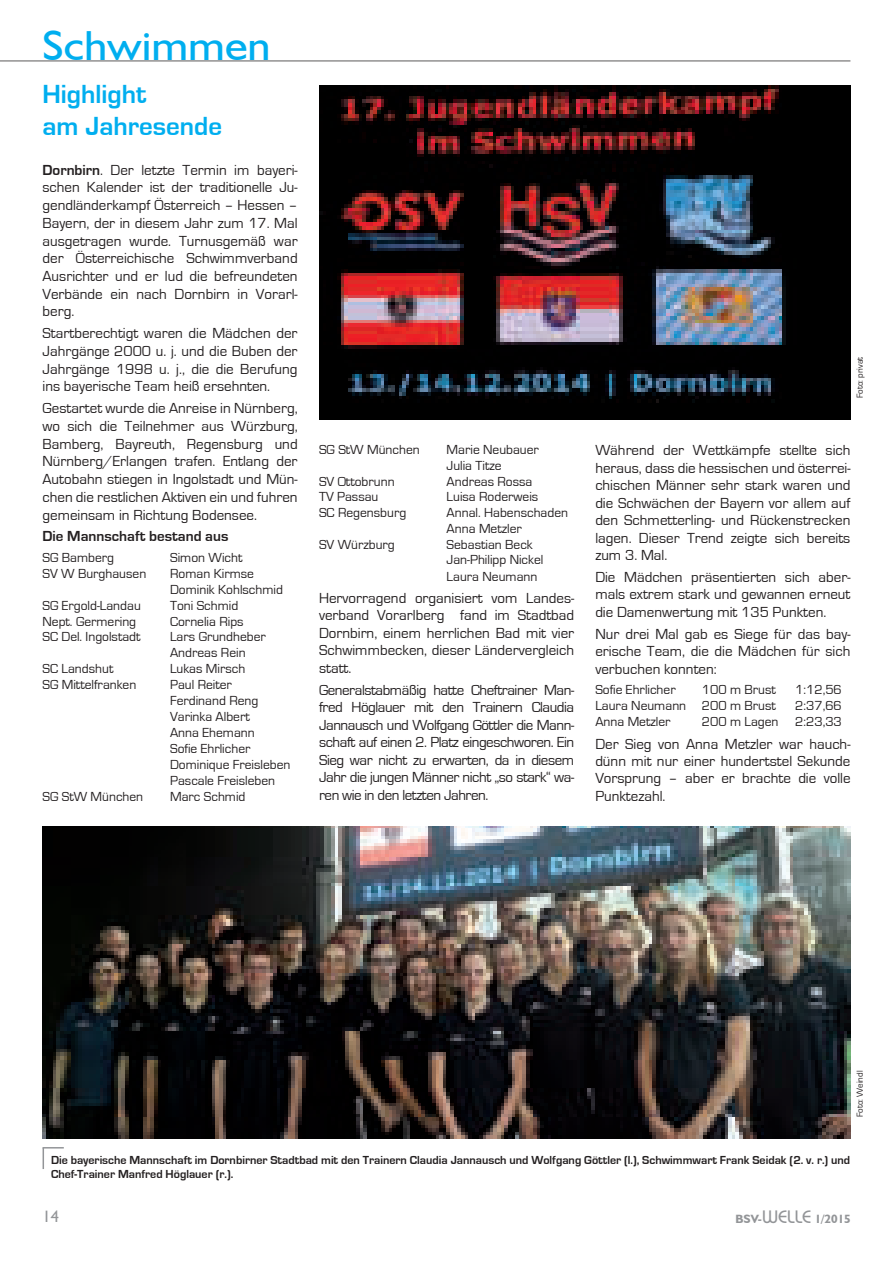
<style>
.page{position:relative;width:893px;height:1263px;background:#fff}
.page>*{position:absolute;margin:0;border:0;box-sizing:border-box;transform-origin:0 0}
.t1{font:42px "Humanist 521 BT";color:#00aeef;scale:1.1 1}
.t2{font:700 27px/32.4px "Eurostile";color:#00aeef}
.t3{font:16.5px "Humanist 521 BT";color:#939598}
.t4{font:15px/17.7px "Eurostile";color:#231f20;text-align:justify}
.t5{font:700 15px "Eurostile";color:#231f20}
.t6{font:13.5px/15.9px "Eurostile";color:#231f20}
.t7{font:700 12px/14.4px "Eurostile";color:#231f20}
.t8{font:700 12px "Humanist 521 BT";color:#939598}
.t9{font:9px "Eurostile";color:#231f20}
.s1{font-weight:700}
.s2{font-family:"Bauhaus IT Cby BT";font-weight:500;font-size:18px}
</style>
<div class="page">
<hr style="left:0;top:60px;width:850px;height:2px;background:#231f20">
<img style="left:319px;top:85px;width:531px;height:334px">
<img style="left:43px;top:827px;width:807px;height:311px">
<svg style="left:43px;top:1147px;width:21px;height:22px"></svg>
<h1 class="t1" style="left:43px;top:20px;width:209px">Schwimmen</h1>
<h2 class="t2" style="left:43px;top:78px;width:181px">Highlight<br>am Jahresende</h2>
<p class="t4" style="left:43px;top:161px;width:257px"><span class="s1">Dornbirn</span>. Der letzte Termin im bayeri&shy;schen Kalender ist der traditionelle Ju&shy;gendländerkampf Österreich – Hessen – Bayern, der in diesem Jahr zum 17. Mal ausgetragen wurde. Turnusgemäß war der Österreichische Schwimmverband Ausrichter und er lud die befreundeten Verbände ein nach Dornbirn in Vorarl&shy;berg.</p>
<p class="t4" style="left:43px;top:325px;width:257px">Startberechtigt waren die Mädchen der Jahrgänge 2000 u. j. und die Buben der Jahrgänge 1998 u. j., die die Berufung ins bayerische Team heiß ersehnten.</p>
<p class="t4" style="left:43px;top:400px;width:257px">Gestartet wurde die Anreise in Nürnberg, wo sich die Teilnehmer aus Würzburg, Bamberg, Bayreuth, Regensburg und Nürnberg/Erlangen trafen. Entlang der Autobahn stiegen in Ingolstadt und Mün&shy;chen die restlichen Aktiven ein und fuhren gemeinsam in Richtung Bodensee.</p>
<p class="t5" style="left:43px;top:528px;width:187px">Die Mannschaft bestand aus</p>
<p class="t6" style="left:43px;top:550px;width:73px">SG Bamberg</p>
<p class="t6" style="left:170px;top:550px;width:74px">Simon Wicht</p>
<p class="t6" style="left:43px;top:566px;width:105px">SV W Burghausen</p>
<p class="t6" style="left:170px;top:566px;width:114px">Roman Kirmse<br>Dominik Kohlschmid</p>
<p class="t6" style="left:43px;top:598px;width:100px">SG Ergold-Landau</p>
<p class="t6" style="left:170px;top:598px;width:70px">Toni Schmid</p>
<p class="t6" style="left:43px;top:613px;width:95px">Nept. Germering</p>
<p class="t6" style="left:170px;top:613px;width:75px">Cornelia Rips</p>
<p class="t6" style="left:43px;top:629px;width:100px">SC Del. Ingolstadt</p>
<p class="t6" style="left:170px;top:629px;width:97px">Lars Grundheber<br>Andreas Rein</p>
<p class="t6" style="left:43px;top:661px;width:72px">SC Landshut</p>
<p class="t6" style="left:170px;top:661px;width:77px">Lukas Mirsch</p>
<p class="t6" style="left:43px;top:677px;width:95px">SG Mittelfranken</p>
<p class="t6" style="left:170px;top:677px;width:122px">Paul Reiter<br>Ferdinand Reng<br>Varinka Albert<br>Anna Ehemann<br>Sofie Ehrlicher<br>Dominique Freisleben<br>Pascale Freisleben</p>
<p class="t6" style="left:43px;top:788px;width:102px">SG StW München</p>
<p class="t6" style="left:170px;top:788px;width:77px">Marc Schmid</p>
<p class="t6" style="left:319px;top:442px;width:102px">SG StW München</p>
<p class="t6" style="left:447px;top:442px;width:94px">Marie Neubauer<br>Julia Titze</p>
<p class="t6" style="left:319px;top:473px;width:77px">SV Ottobrunn</p>
<p class="t6" style="left:447px;top:473px;width:87px">Andreas Rossa</p>
<p class="t6" style="left:319px;top:489px;width:61px">TV Passau</p>
<p class="t6" style="left:447px;top:489px;width:93px">Luisa Roderweis</p>
<p class="t6" style="left:319px;top:505px;width:89px">SC Regensburg</p>
<p class="t6" style="left:447px;top:505px;width:123px">Annal. Habenschaden<br>Anna Metzler</p>
<p class="t6" style="left:319px;top:536px;width:77px">SV Würzburg</p>
<p class="t6" style="left:447px;top:536px;width:98px">Sebastian Beck<br>Jan-Philipp Nickel<br>Laura Neumann</p>
<p class="t4" style="left:319px;top:589px;width:257px">Hervorragend organisiert vom Landes&shy;verband Vorarlberg fand im Stadtbad Dornbirn, einem herrlichen Bad mit vier Schwimmbecken, dieser Ländervergleich statt.</p>
<p class="t4" style="left:319px;top:681px;width:257px">Generalstabmäßig hatte Cheftrainer Man&shy;fred Höglauer mit den Trainern Claudia Jannausch und Wolfgang Göttler die Mann&shy;schaft auf einen 2. Platz eingeschworen. Ein Sieg war nicht zu erwarten, da in diesem Jahr die jungen Männer nicht „so stark“ wa&shy;ren wie in den letzten Jahren.</p>
<p class="t9" style="left:855px;top:398px;width:43px;rotate:-90deg">Foto: privat</p>
<p class="t4" style="left:595px;top:442px;width:257px">Während der Wettkämpfe stellte sich heraus, dass die hessischen und österrei&shy;chischen Männer sehr stark waren und die Schwächen der Bayern vor allem auf den Schmetterling- und Rückenstrecken lagen. Dieser Trend zeigte sich bereits zum 3. Mal.</p>
<p class="t4" style="left:595px;top:569px;width:257px">Die Mädchen präsentierten sich aber&shy;mals extrem stark und gewannen erneut die Damenwertung mit 135 Punkten.</p>
<p class="t4" style="left:595px;top:625px;width:257px">Nur drei Mal gab es Siege für das bay&shy;erische Team, die die Mädchen für sich verbuchen konnten:</p>
<p class="t6" style="left:595px;top:682px;width:82px">Sofie Ehrlicher</p>
<p class="t6" style="left:702px;top:682px;width:76px">100 m Brust</p>
<p class="t6" style="left:795px;top:682px;width:48px">1:12,56</p>
<p class="t6" style="left:595px;top:698px;width:182px">Laura Neumann 200 m Brust</p>
<p class="t6" style="left:795px;top:698px;width:48px">2:37,66</p>
<p class="t6" style="left:595px;top:714px;width:77px">Anna Metzler</p>
<p class="t6" style="left:702px;top:714px;width:142px">200 m Lagen 2:23,33</p>
<p class="t4" style="left:595px;top:735px;width:257px">Der Sieg von Anna Metzler war hauch&shy;dünn mit nur einer hundertstel Sekunde Vorsprung – aber er brachte die volle Punktezahl.</p>
<p class="t9" style="left:855px;top:1117px;width:48px;rotate:-90deg">Foto: Weindl</p>
<p class="t7" style="left:51px;top:1152px;width:801px">Die bayerische Mannschaft im Dornbirner Stadtbad mit den Trainern Claudia Jannausch und Wolfgang Göttler (l.), Schwimmwart Frank Seidak (2. v. r.) und<br>Chef-Trainer Manfred Höglauer (r.).</p>
<p class="t3" style="left:43px;top:1206px;width:18px">14</p>
<p class="t8" style="left:735px;top:1212px;width:117px">bsv-<span class="s2">WELLE</span> 1/2015</p>
</div>
